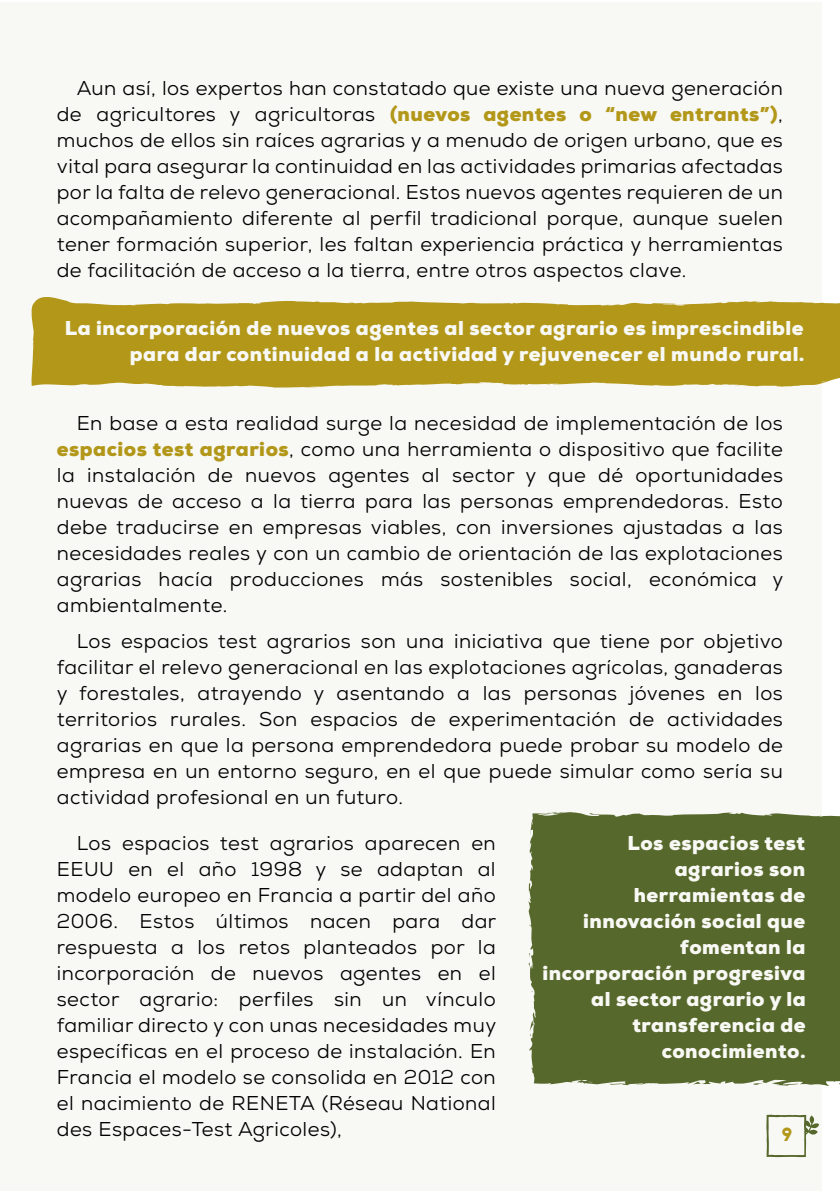
<style>
.page{position:relative;width:840px;height:1191px;background:#fff}
.page>*{position:absolute;margin:0;border:0;box-sizing:border-box;transform-origin:0 0}
.t1{font:20px/26px "Nexa";letter-spacing:.025em;color:#000;text-align:justify}
.t2{font:900 20px/26px "Nexa";letter-spacing:.025em;color:#f8f8f4;text-align:right}
.t3{font:700 18px "Arvo";color:#b29719}
.s1{font-weight:900;color:#b29719}
</style>
<div class="page">
<div style="left:0;top:2px;width:821px;height:1189px;background:#f8f8f4"></div>
<div style="left:528px;top:811px;width:311px;height:275px;background:#56682b"></div>
<svg style="left:751px;top:1083px;width:12px;height:2px"></svg>
<svg style="left:531px;top:990px;width:3px;height:5px"></svg>
<svg style="left:528px;top:952px;width:2px;height:6px"></svg>
<svg style="left:31px;top:297px;width:808px;height:91px;background:#b9a12f"></svg>
<svg style="left:766px;top:1114px;width:53px;height:44px"></svg>
<p class="t1" style="left:57px;top:75px;width:727px;text-indent:20px">Aun así, los expertos han constatado que existe una nueva generación de agricultores y agricultoras <span class="s1">(nuevos agentes o “new entrants”)</span>, muchos de ellos sin raíces agrarias y a menudo de origen urbano, que es vital para asegurar la continuidad en las actividades primarias afectadas por la falta de relevo generacional. Estos nuevos agentes requieren de un acompañamiento diferente al perfil tradicional porque, aunque suelen tener formación superior, les faltan experiencia práctica y herramientas de facilitación de acceso a la tierra, entre otros aspectos clave.</p>
<p class="t2" style="left:65px;top:315px;width:740px">La incorporación de nuevos agentes al sector agrario es imprescindible para dar continuidad a la actividad y rejuvenecer el mundo rural.</p>
<p class="t1" style="left:57px;top:410px;width:727px;text-indent:20px">En base a esta realidad surge la necesidad de implementación de los <span class="s1">espacios test agrarios</span>, como una herramienta o dispositivo que facilite la instalación de nuevos agentes al sector y que dé oportunidades nuevas de acceso a la tierra para las personas emprendedoras. Esto debe traducirse en empresas viables, con inversiones ajustadas a las necesidades reales y con un cambio de orientación de las explotaciones agrarias hacía producciones más sostenibles social, económica y ambientalmente.</p>
<p class="t1" style="left:57px;top:628px;width:727px;text-indent:20px">Los espacios test agrarios son una iniciativa que tiene por objetivo facilitar el relevo generacional en las explotaciones agrícolas, ganaderas y forestales, atrayendo y asentando a las personas jóvenes en los territorios rurales. Son espacios de experimentación de actividades agrarias en que la persona emprendedora puede probar su modelo de empresa en un entorno seguro, en el que puede simular como sería su actividad profesional en un futuro.</p>
<p class="t1" style="left:57px;top:829px;width:440px;text-indent:20px">Los espacios test agrarios aparecen en EEUU en el año 1998 y se adaptan al modelo europeo en Francia a partir del año 2006. Estos últimos nacen para dar respuesta a los retos planteados por la incorporación de nuevos agentes en el sector agrario: perfiles sin un vínculo familiar directo y con unas necesidades muy específicas en el proceso de instalación. En Francia el modelo se consolida en 2012 con el nacimiento de RENETA (Réseau National des Espaces-Test Agricoles),</p>
<p class="t2" style="left:542px;top:829px;width:265px">Los espacios test agrarios son herramientas de innovación social que fomentan la incorporación progresiva al sector agrario y la transferencia de conocimiento.</p>
<p class="t3" style="left:781px;top:1124px;width:12px">9</p>
</div>
